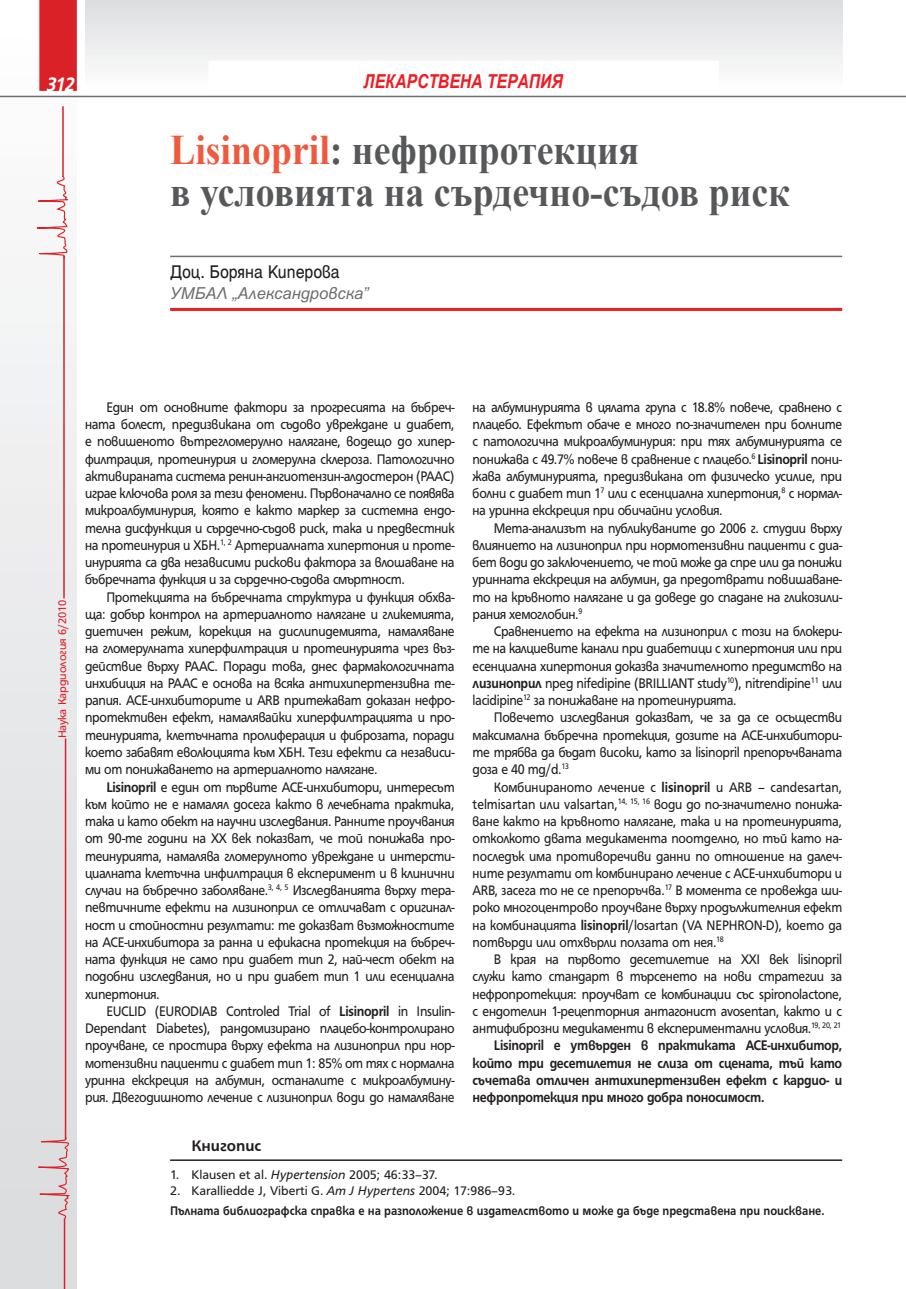
<style>
.page{position:relative;width:906px;height:1289px;background:#fff}
.page>*{position:absolute;margin:0;border:0;box-sizing:border-box;transform-origin:0 0}
.t1{font:700 42px/42px "Times New Roman";color:#57585a;scale:.9 1}
.t2{font:italic 700 21px "HS Grotesk Bg";color:#fff;scale:.9 1}
.t3{font:19.8px "Helen Bg";letter-spacing:-.01em;color:#231f20;scale:.91 1}
.t4{font:italic 700 19.2px "Arial Narrow";color:#ee1d23}
.t5{font:italic 16.5px "SP Ariel";color:#6c6d70}
.t6{font:700 16.5px "HS Grotesk Bg";color:#231f20}
.t7{font:15px/17.2px "HS Grotesk Bg";letter-spacing:-.02em;color:#231f20;text-align:justify;scale:.9 1}
.t8{font:700 15px "HS Grotesk Bg";letter-spacing:-.02em;color:#231f20;scale:.9 1}
.t9{font:14.85px/17.2px "HS Grotesk Bg";letter-spacing:-.01em;color:#231f20;text-align:justify;scale:.9 1}
.t10{font:700 13.5px/19.2px "HS Grotesk Bg";color:#231f20;scale:.9 1}
.t11{font:13.5px "HS Grotesk Bg";color:#231f20}
.t12{font:12px "HS Grotesk Bg";letter-spacing:-.01em;color:#da2128}
.s1{color:#f0593e}
.s2{font-weight:700}
.s3{font-style:italic}
.s4{font-weight:400}
.s5{font-weight:400;font-style:italic}
</style>
<div class="page">
<div style="left:0;top:0;width:77px;height:1288px;background:linear-gradient(to bottom,#fdfdfd,#d8d7da)"></div>
<div style="left:39px;top:0;width:38px;height:91px;background:#da2128"></div>
<hr style="left:0;top:96px;width:906px;height:1px;background:#6c6d70">
<div style="left:85px;top:0;width:757px;height:91px;background:linear-gradient(to bottom,#dbdddf,#fefefe)"></div>
<div style="left:208px;top:61px;width:511px;height:30px;background:#fff"></div>
<hr style="left:65px;top:738px;width:1px;height:401px;background:#da2128">
<svg style="left:8px;top:1135px;width:63px;height:85px;background:#dcd3d5"></svg>
<hr style="left:64px;top:1218px;width:1px;height:70px;background:#da2128">
<hr style="left:63px;top:256px;width:2px;height:342px;background:#da2128">
<svg style="left:6px;top:175px;width:63px;height:84px"></svg>
<hr style="left:62px;top:106px;width:2px;height:71px;background:#da2128">
<hr style="left:170px;top:256px;width:672px;height:1px;background:#6c6d70">
<hr style="left:170px;top:308px;width:672px;height:3px;background:#ee1d23">
<hr style="left:170px;top:1159px;width:672px;height:1px;background:#231f20">
<h2 class="t2" style="left:47px;top:76px;width:32px">312</h2>
<p class="t4" style="left:364px;top:70px;width:200px">ЛЕКАРСТВЕНА ТЕРАПИЯ</p>
<h1 class="t1" style="left:170px;top:128px;width:690px"><span class="s1">Lisinopril</span>: нефропротекция<br>в условията на сърдечно-съдов риск</h1>
<h3 class="t3" style="left:170px;top:265px;width:188px">Доц. Боряна Киперова</h3>
<p class="t5" style="left:170px;top:287px;width:200px">УМБАЛ „Александровска”</p>
<p class="t12" style="left:58px;top:738px;width:140px;rotate:-90deg">Наука Кардиология 6/2010</p>
<p class="t7" style="left:85px;top:399px;width:412px;text-indent:21px">Един от основните фактори за прогресията на бъбреч&shy;ната болест, предизвикана от съдово увреждане и диабет, е повишеното вътрегломерулно налягане, водещо до хипер&shy;филтрация, протеинурия и гломерулна склероза. Патологично активираната система ренин-ангиотензин-алдостерон (РААС) играе ключова роля за тези феномени. Първоначално се появява микроалбуминурия, която е както маркер за системна ендо&shy;телна дисфункция и сърдечно-съдов риск, така и предвестник на протеинурия и ХБН.<sup>1,</sup> <sup>2</sup> Артериалната хипертония и проте&shy;инурията са два независими рискови фактора за влошаване на бъбречната функция и за сърдечно-съдова смъртност.</p>
<p class="t7" style="left:85px;top:589px;width:412px;text-indent:21px">Протекцията на бъбречната структура и функция обхва&shy;ща: добър контрол на артериалното налягане и гликемията, диетичен режим, корекция на дислипидемията, намаляване на гломерулната хиперфилтрация и протеинурията чрез въз&shy;действие върху РААС. Поради това, днес фармакологичната инхибиция на РААС е основа на всяка антихипертензивна те&shy;рапия. ACE-инхибиторите и ARB притежават доказан нефро&shy;протективен ефект, намалявайки хиперфилтрацията и про&shy;теинурията, клетъчната пролиферация и фиброзата, поради което забавят еволюцията към ХБН. Тези ефекти са независи&shy;ми от понижаването на артериалното налягане.</p>
<p class="t7" style="left:85px;top:779px;width:412px;text-indent:21px"><span class="s2">Lisinopril</span> е един от първите ACE-инхибитори, интересът към който не е намалял досега както в лечебната практика, така и като обект на научни изследвания. Ранните проучвания от 90-те години на ХХ век показват, че той понижава про&shy;теинурията, намалява гломерулното увреждане и интерсти&shy;циалната клетъчна инфилтрация в експеримент и в клинични случаи на бъбречно заболяване.<sup>3,</sup> <sup>4,</sup> <sup>5</sup> Изследванията върху тера&shy;певтичните ефекти на лизиноприл се отличават с оригинал&shy;ност и стойностни резултати: те доказват възможностите на АСЕ-инхибитора за ранна и ефикасна протекция на бъбреч&shy;ната функция не само при диабет тип 2, най-чест обект на подобни изследвания, но и при диабет тип 1 или есенциална хипертония.</p>
<p class="t7" style="left:85px;top:1003px;width:412px;text-indent:21px">EUCLID (EURODIAB Controled Trial of <span class="s2">Lisinopril</span> in Insulin-Dependant Diabetes), рандомизирано плацебо-контролирано проучване, се простира върху ефекта на лизиноприл при нор&shy;мотензивни пациенти с диабет тип 1: 85% от тях с нормална уринна екскреция на албумин, останалите с микроалбумину&shy;рия. Двегодишното лечение с лизиноприл води до намаляване</p>
<p class="t7" style="left:472px;top:399px;width:412px">на албуминурията в цялата група с 18.8% повече, сравнено с плацебо. Ефектът обаче е много по-значителен при болните с патологична микроалбуминурия: при тях албуминурията се понижава с 49.7% повече в сравнение с плацебо.<sup>6</sup> <span class="s2">Lisinopril</span> пони&shy;жава албуминурията, предизвикана от физическо усилие, при болни с диабет тип 1<sup>7</sup> или с есенциална хипертония,<sup>8</sup> с нормал&shy;на уринна екскреция при обичайни условия.</p>
<p class="t7" style="left:472px;top:520px;width:412px;text-indent:21px">Мета-анализът на публикуваните до 2006 г. студии върху влиянието на лизиноприл при нормотензивни пациенти с диа&shy;бет води до заключението, че той може да спре или да понижи уринната екскреция на албумин, да предотврати повишаване&shy;то на кръвното налягане и да доведе до спадане на гликозили&shy;рания хемоглобин.<sup>9</sup></p>
<p class="t7" style="left:472px;top:624px;width:412px;text-indent:21px">Сравнението на ефекта на лизиноприл с този на блокери&shy;те на калциевите канали при диабетици с хипертония или при есенциална хипертония доказва значителното предимство на <span class="s2">лизиноприл</span> пред nifedipine (BRILLIANT study<sup>10</sup>), nitrendipine<sup>11</sup> или lacidipine<sup>12</sup> за понижаване на протеинурията.</p>
<p class="t7" style="left:472px;top:710px;width:412px;text-indent:21px">Повечето изследвания доказват, че за да се осъществи максимална бъбречна протекция, дозите на АСЕ-инхибитори&shy;те трябва да бъдат високи, като за lisinopril препоръчваната доза е 40 mg/d.<sup>13</sup></p>
<p class="t9" style="left:472px;top:779px;width:412px;text-indent:21px">Комбинираното лечение с <span class="s2">lisinopril</span> и ARB – candesartan, telmisartan или valsartan,<sup>14,</sup> <sup>15,</sup> <sup>16</sup> води до по-значително понижа&shy;ване както на кръвното налягане, така и на протеинурията, отколкото двата медикамента поотделно, но тъй като на&shy;последък има противоречиви данни по отношение на далеч&shy;ните резултати от комбинирано лечение с АСЕ-инхибитори и ARB, засега то не се препоръчва.<sup>17</sup> В момента се провежда ши&shy;роко многоцентрово проучване върху продължителния ефект на комбинацията <span class="s2">lisinopril</span>/losartan (VA NEPHRON-D), което да потвърди или отхвърли ползата от нея.<sup>18</sup></p>
<p class="t7" style="left:494px;top:951px;width:388px">В края на първото десетилетие на ХХI век lisinopril</p>
<p class="t7" style="left:472px;top:969px;width:412px">служи като стандарт в търсенето на нови стратегии за</p>
<p class="t7" style="left:472px;top:986px;width:412px">нефропротекция: проучват се комбинации със spironolactone,</p>
<p class="t7" style="left:472px;top:1003px;width:412px">с ендотелин 1-рецепторния антагонист avosentan, както и с</p>
<p class="t7" style="left:472px;top:1020px;width:411px">антифиброзни медикаменти в експериментални условия.<sup>19,</sup> <sup>20,</sup> <sup>21</sup></p>
<p class="t8" style="left:494px;top:1040px;width:388px">Lisinopril e утвърден в практиката АСЕ-инхибитор,</p>
<p class="t8" style="left:472px;top:1057px;width:412px">който три десетилетия не слиза от сцената, тъй като</p>
<p class="t8" style="left:472px;top:1074px;width:412px">съчетава отличен антихипертензивен ефект с кардио- и</p>
<p class="t8" style="left:472px;top:1091px;width:326px">нефропротекция при много добра поносимост.</p>
<p class="t6" style="left:191px;top:1139px;width:71px">Книгопис</p>
<p class="t11" style="left:170px;top:1169px;width:269px">1. Klausen et al. <span class="s3">Hypertension</span> 2005; 46:33–37.</p>
<p class="t10" style="left:170px;top:1182px;width:728px"><span class="s4">2. Karalliedde J, Viberti G.</span> <span class="s5">Am J Hypertens</span> <span class="s4">2004; 17:986–93.<br></span>Пълната библиографска справка е на разположение в издателството и може да бъде представена при поискване.</p>
</div>
